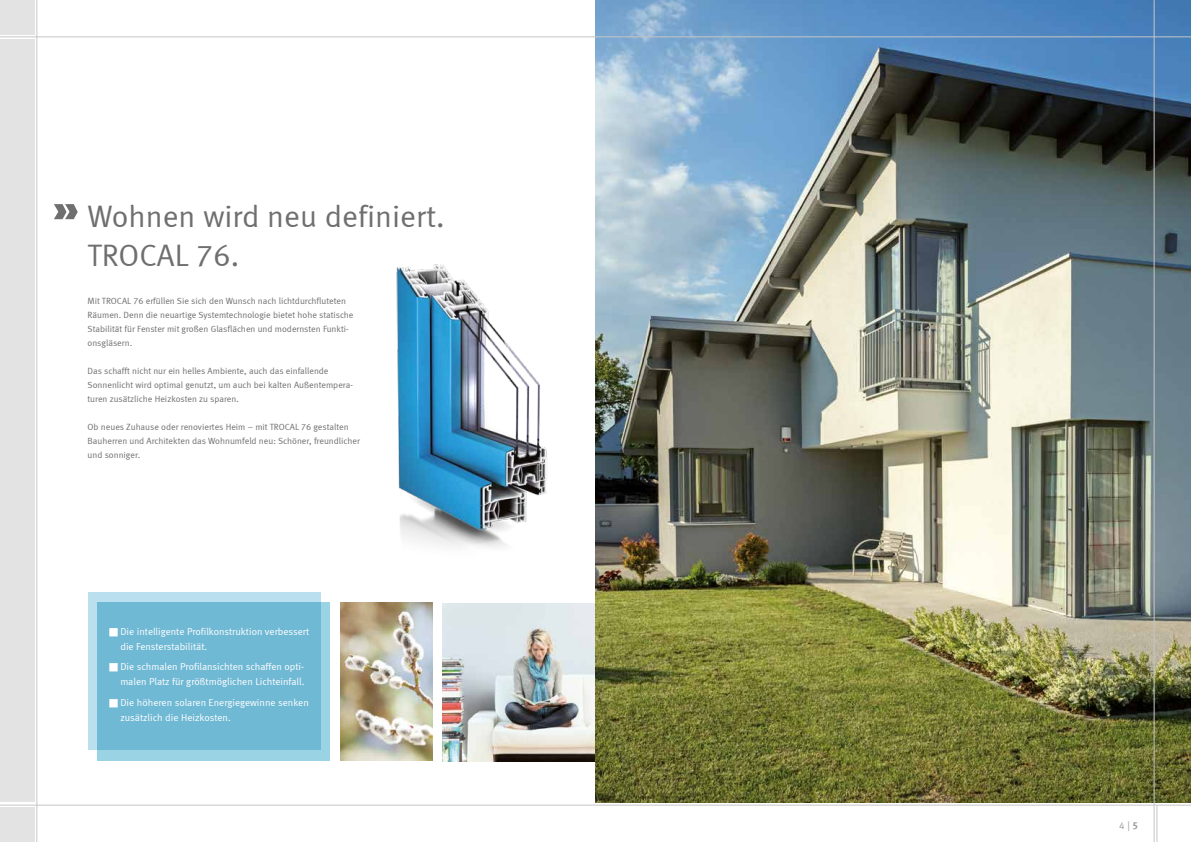
<style>
.page{position:relative;width:1191px;height:842px;background:#fff}
.page>*{position:absolute;margin:0;border:0;box-sizing:border-box;transform-origin:0 0}
.t1{font:31px/38.8px "Meta Normal LF";color:#706f6f}
.t2{font:10px/15px "Meta Normal LF";color:#fff}
.t3{font:10px "Meta Normal LF";color:#9d9d9c}
.t4{font:9px/14px "Meta Normal LF";color:#706f6f}
.s1{font-family:"Meta Bold LF"}
</style>
<div class="page">
<img style="left:442px;top:603px;width:153px;height:158px">
<img style="left:595px;top:0;width:596px;height:802px">
<svg style="left:54px;top:204px;width:24px;height:15px"></svg>
<div style="left:88px;top:592px;width:232px;height:158px;background:#badfee"></div>
<svg style="left:98px;top:602px;width:232px;height:159px;background:#74bbd6"></svg>
<hr style="left:1156px;top:805px;width:1px;height:37px;background:#c6c6c6">
<hr style="left:37px;top:0;width:1px;height:842px;background:#c6c6c6">
<hr style="left:0;top:805px;width:1191px;height:1px;background:#c6c6c6">
<div style="left:0;top:40px;width:34px;height:762px;background:#e3e3e3"></div>
<div style="left:0;top:808px;width:34px;height:34px;background:#e3e3e3"></div>
<div style="left:0;top:0;width:34px;height:34px;background:#e3e3e3"></div>
<hr style="left:0;top:37px;width:1191px;height:1px;background:#c6c6c6">
<hr style="left:1153px;top:0;width:1px;height:842px;background:#c6c6c6">
<img style="left:340px;top:603px;width:92px;height:157px">
<img style="left:396px;top:264px;width:152px;height:284px">
<h1 class="t1" style="left:88px;top:197px;width:358px">Wohnen wird neu definiert.<br>TROCAL 76.</h1>
<p class="t4" style="left:88px;top:294px;width:267px">Mit TROCAL 76 erfüllen Sie sich den Wunsch nach lichtdurchfluteten Räumen. Denn die neuartige Systemtechnologie bietet hohe statische Stabilität für Fenster mit großen Glasflächen und modernsten Funkti&shy;onsgläsern.</p>
<p class="t4" style="left:88px;top:364px;width:267px">Das schafft nicht nur ein helles Ambiente, auch das einfallende<br>Sonnenlicht wird optimal genutzt, um auch bei kalten Außentempera&shy;turen zusätzliche Heizkosten zu sparen.</p>
<p class="t4" style="left:88px;top:420px;width:274px">Ob neues Zuhause oder renoviertes Heim – mit TROCAL 76 gestalten<br>Bauherren und Architekten das Wohnumfeld neu: Schöner, freundlicher und sonniger.</p>
<p class="t2" style="left:120px;top:624px;width:190px;text-indent:-11px">■ Die intelligente Profilkonstruktion verbessert die Fensterstabilität.</p>
<p class="t2" style="left:109px;top:659px;width:197px;text-align:right">■ Die schmalen Profilansichten schaffen opti&shy;malen Platz für größtmöglichen Lichteinfall.</p>
<p class="t2" style="left:120px;top:695px;width:190px;text-indent:-11px">■ Die höheren solaren Energiegewinne senken zusätzlich die Heizkosten.</p>
<p class="t3" style="left:1119px;top:820px;width:20px">4 | <span class="s1">5</span></p>
</div>
